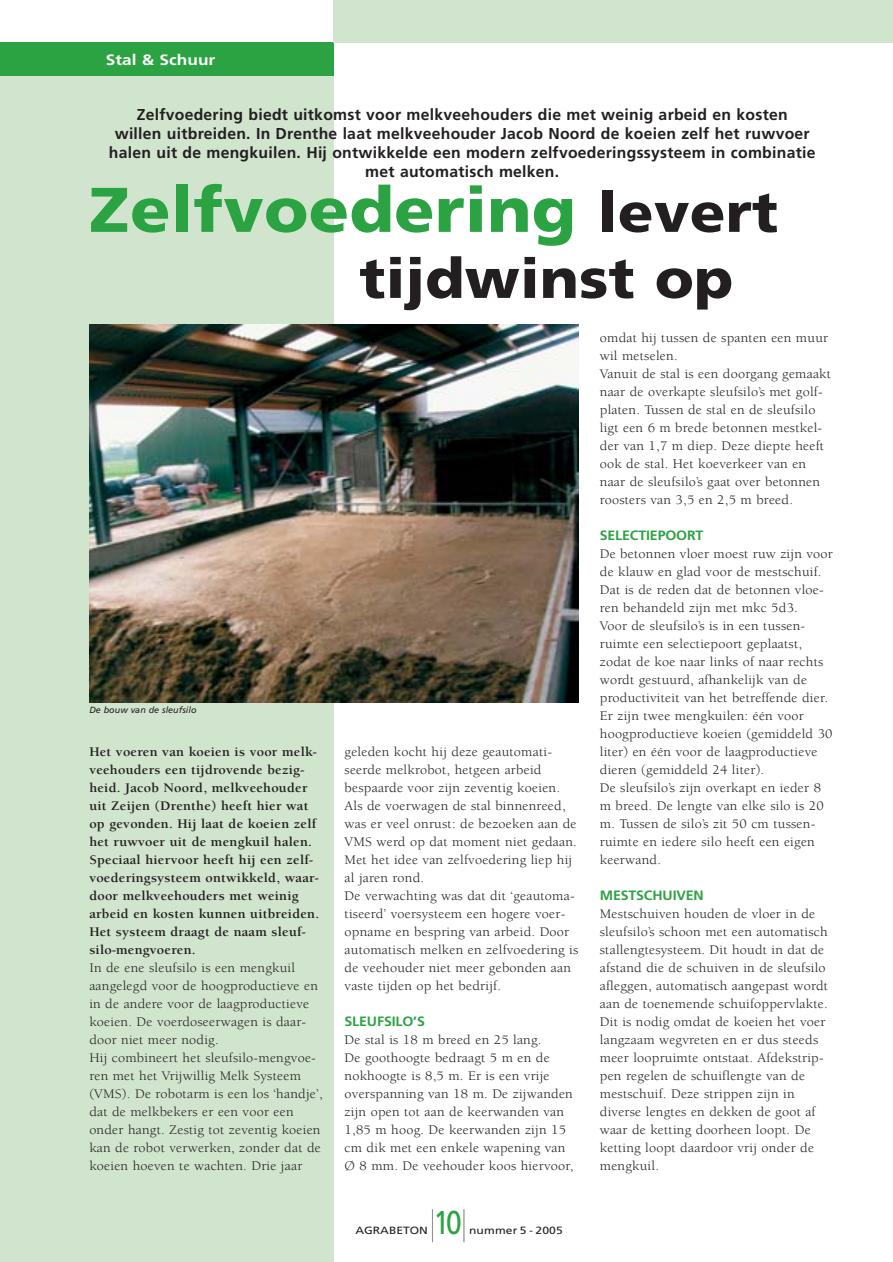
<style>
.page{position:relative;width:893px;height:1262px;background:#fff}
.page>*{position:absolute;margin:0;border:0;box-sizing:border-box;transform-origin:0 0}
.t1{font:900 63px "Frutiger";letter-spacing:.005em;color:#2ca343;scale:1.05 1}
.t2{font:900 55.5px "Frutiger";letter-spacing:.005em;color:#231f20;scale:1.05 1}
.t3{font:300 33px "Frutiger";color:#231f20;scale:.25 1}
.t4{font:700 15.75px/18.9px "Frutiger";letter-spacing:.015em;color:#231f20;text-align:center}
.t5{font:700 15px "Frutiger";color:#fff;scale:1.15 1}
.t6{font:13.5px/18px "Berkeley";letter-spacing:.015em;color:#231f20;scale:1.05 1}
.t7{font:700 13.5px/18px "Berkeley";letter-spacing:.015em;color:#231f20;scale:1.05 1}
.t8{font:700 13.5px "Frutiger";letter-spacing:-.01em;color:#2ca343;scale:1.05 1}
.t9{font:10.5px "Frutiger";letter-spacing:.005em;color:#231f20;scale:1.15 1}
.t10{font:italic 9px "Frutiger";letter-spacing:.005em;color:#231f20}
.s1{font-size:55.5px;color:#231f20}
.s2{font-weight:400;color:#2ca343}
</style>
<div class="page">
<div style="left:0;top:43px;width:334px;height:34px;background:#2ca343"></div>
<div style="left:0;top:77px;width:334px;height:1185px;background:#d1e5ce"></div>
<div style="left:334px;top:0;width:558px;height:43px;background:#d1e5ce"></div>
<img style="left:89px;top:324px;width:489px;height:378px">
<p class="t5" style="left:106px;top:54px;width:96px">Stal &amp; Schuur</p>
<p class="t4" style="left:109px;top:106px;width:708px">Zelfvoedering biedt uitkomst voor melkveehouders die met weinig arbeid en kosten<br>willen uitbreiden. In Drenthe laat melkveehouder Jacob Noord de koeien zelf het ruwvoer halen uit de mengkuilen. Hij ontwikkelde een modern zelfvoederingssysteem in combinatie met automatisch melken.</p>
<h1 class="t1" style="left:89px;top:185px;width:657px">Zelfvoedering <span class="s1">levert</span></h1>
<h2 class="t2" style="left:359px;top:256px;width:357px">tijdwinst op</h2>
<p class="t10" style="left:89px;top:706px;width:109px">De bouw van de sleufsilo</p>
<p class="t7" style="left:89px;top:744px;width:220px">Het voeren van koeien is voor melk&shy;veehouders een tijdrovende bezig&shy;heid. Jacob Noord, melkveehouder uit Zeijen (Drenthe) heeft hier wat op gevonden. Hij laat de koeien zelf het ruwvoer uit de mengkuil halen.<br>Speciaal hiervoor heeft hij een zelf&shy;voederingsysteem ontwikkeld, waar&shy;door melkveehouders met weinig arbeid en kosten kunnen uitbreiden.<br>Het systeem draagt de naam sleuf&shy;silo-mengvoeren.</p>
<p class="t6" style="left:89px;top:960px;width:224px">In de ene sleufsilo is een mengkuil aangelegd voor de hoogproductieve en in de andere voor de laagproductieve koeien. De voerdoseerwagen is daar&shy;door niet meer nodig.<br>Hij combineert het sleufsilo-mengvoe&shy;ren met het Vrijwillig Melk Systeem (VMS). De robotarm is een los ‘handje’, dat de melkbekers er een voor een onder hangt. Zestig tot zeventig koeien kan de robot verwerken, zonder dat de koeien hoeven te wachten. Drie jaar</p>
<p class="t6" style="left:344px;top:744px;width:224px">geleden kocht hij deze geautomati&shy;seerde melkrobot, hetgeen arbeid bespaarde voor zijn zeventig koeien.<br>Als de voerwagen de stal binnenreed, was er veel onrust: de bezoeken aan de VMS werd op dat moment niet gedaan.<br>Met het idee van zelfvoedering liep hij al jaren rond.<br>De verwachting was dat dit ‘geautoma&shy;tiseerd’ voersysteem een hogere voer&shy;opname en bespring van arbeid. Door automatisch melken en zelfvoedering is de veehouder niet meer gebonden aan vaste tijden op het bedrijf.</p>
<p class="t8" style="left:344px;top:1016px;width:78px">SLEUFSILO’S</p>
<p class="t6" style="left:344px;top:1032px;width:219px">De stal is 18 m breed en 25 lang.<br>De goothoogte bedraagt 5 m en de nokhoogte is 8,5 m. Er is een vrije overspanning van 18 m. De zijwanden zijn open tot aan de keerwanden van<br>1,85 m hoog. De keerwanden zijn 15 cm dik met een enkele wapening van<br>Ø 8 mm. De veehouder koos hiervoor,</p>
<h3 class="t3" style="left:432px;top:1209px;width:135px">|<span class="s2">10</span>|</h3>
<p class="t9" style="left:355px;top:1226px;width:64px">AGRABETON</p>
<p class="t9" style="left:469px;top:1226px;width:83px">nummer 5 - 2005</p>
<p class="t6" style="left:600px;top:330px;width:222px">omdat hij tussen de spanten een muur wil metselen.<br>Vanuit de stal is een doorgang gemaakt naar de overkapte sleufsilo’s met golf&shy;platen. Tussen de stal en de sleufsilo ligt een 6 m brede betonnen mestkel&shy;der van 1,7 m diep. Deze diepte heeft ook de stal. Het koeverkeer van en naar de sleufsilo’s gaat over betonnen roosters van 3,5 en 2,5 m breed.</p>
<p class="t8" style="left:600px;top:530px;width:100px">SELECTIEPOORT</p>
<p class="t6" style="left:600px;top:546px;width:223px">De betonnen vloer moest ruw zijn voor de klauw en glad voor de mestschuif.<br>Dat is de reden dat de betonnen vloe&shy;ren behandeld zijn met mkc 5d3.<br>Voor de sleufsilo’s is in een tussen&shy;ruimte een selectiepoort geplaatst, zodat de koe naar links of naar rechts wordt gestuurd, afhankelijk van de productiviteit van het betreffende dier.<br>Er zijn twee mengkuilen: één voor hoogproductieve koeien (gemiddeld 30 liter) en één voor de laagproductieve dieren (gemiddeld 24 liter).<br>De sleufsilo’s zijn overkapt en ieder 8 m breed. De lengte van elke silo is 20 m. Tussen de silo’s zit 50 cm tussen&shy;ruimte en iedere silo heeft een eigen keerwand.</p>
<p class="t8" style="left:600px;top:890px;width:100px">MESTSCHUIVEN</p>
<p class="t6" style="left:600px;top:906px;width:219px">Mestschuiven houden de vloer in de sleufsilo’s schoon met een automatisch stallengtesysteem. Dit houdt in dat de afstand die de schuiven in de sleufsilo afleggen, automatisch aangepast wordt aan de toenemende schuifoppervlakte.<br>Dit is nodig omdat de koeien het voer langzaam wegvreten en er dus steeds meer loopruimte ontstaat. Afdekstrip&shy;pen regelen de schuiflengte van de mestschuif. Deze strippen zijn in diverse lengtes en dekken de goot af waar de ketting doorheen loopt. De ketting loopt daardoor vrij onder de mengkuil.</p>
</div>
